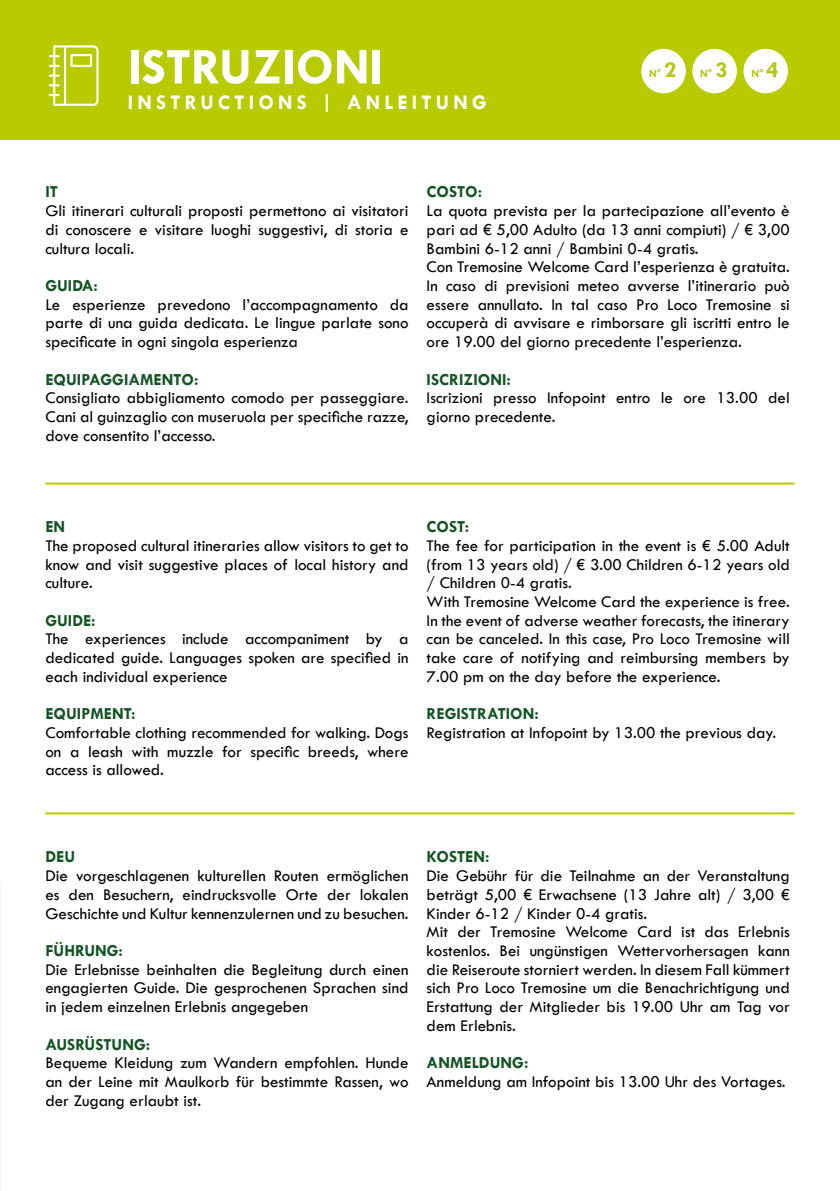
<style>
.page{position:relative;width:840px;height:1191px;background:#fff}
.page>*{position:absolute;margin:0;border:0;box-sizing:border-box;transform-origin:0 0}
.t1{font:700 51.8px "Tw Cen";color:#fff}
.t2{font:700 21px "Tw Cen";letter-spacing:.2em;color:#fff}
.t3{font:17px/18.8px "Tw Cen";color:#000;text-align:justify}
.t4{font:700 17px "Tw Cen";color:#145424}
.t5{font:700 11.2px "Tw Cen";color:#b5c712}
.s1{font-size:23.2px}
</style>
<div class="page">
<div style="left:0;top:0;width:839px;height:139px;background:#b8ca00"></div>
<hr style="left:45px;top:482px;width:749px;height:2px;background:#b8ca00">
<hr style="left:45px;top:812px;width:749px;height:2px;background:#b8ca00">
<svg style="left:49px;top:45px;width:49px;height:61px"></svg>
<div style="left:641px;top:49px;width:44px;height:44px;background:#fff;border-radius:50%"></div>
<div style="left:692px;top:49px;width:44px;height:44px;background:#fff;border-radius:50%"></div>
<div style="left:743px;top:49px;width:44px;height:44px;background:#fff;border-radius:50%"></div>
<h1 class="t1" style="left:128px;top:36px;width:257px">ISTRUZIONI</h1>
<p class="t2" style="left:128px;top:89px;width:360px">INSTRUCTIONS | ANLEITUNG</p>
<p class="t5" style="left:648px;top:67px;width:131px">N° <span class="s1">2</span> N° <span class="s1">3</span> N° <span class="s1">4</span></p>
<p class="t4" style="left:45px;top:182px;width:14px">IT</p>
<p class="t3" style="left:45px;top:201px;width:364px">Gli itinerari culturali proposti permettono ai visitatori di conoscere e visitare luoghi suggestivi, di storia e cultura locali.</p>
<p class="t4" style="left:45px;top:275px;width:54px">GUIDA:</p>
<p class="t3" style="left:45px;top:295px;width:364px">Le esperienze prevedono l’accompagnamento da parte di una guida dedicata. Le lingue parlate sono specificate in ogni singola esperienza</p>
<p class="t4" style="left:45px;top:369px;width:154px">EQUIPAGGIAMENTO:</p>
<p class="t3" style="left:45px;top:388px;width:364px">Consigliato abbigliamento comodo per passeggiare.<br>Cani al guinzaglio con museruola per specifiche razze, dove consentito l’accesso.</p>
<p class="t4" style="left:426px;top:182px;width:57px">COSTO:</p>
<p class="t3" style="left:426px;top:201px;width:364px;text-align:left">La quota prevista per la partecipazione all’evento è pari ad € 5,00 Adulto (da 13 anni compiuti) / € 3,00<br>Bambini 6-12 anni / Bambini 0-4 gratis.<br>Con Tremosine Welcome Card l’esperienza è gratuita.<br>In caso di previsioni meteo avverse l’itinerario può essere annullato. In tal caso Pro Loco Tremosine si occuperà di avvisare e rimborsare gli iscritti entro le ore 19.00 del giorno precedente l’esperienza.</p>
<p class="t4" style="left:426px;top:369px;width:86px">ISCRIZIONI:</p>
<p class="t3" style="left:426px;top:388px;width:364px">Iscrizioni presso Infopoint entro le ore 13.00 del giorno precedente.</p>
<p class="t4" style="left:45px;top:516px;width:21px">EN</p>
<p class="t3" style="left:45px;top:536px;width:364px">The proposed cultural itineraries allow visitors to get to know and visit suggestive places of local history and culture.</p>
<p class="t4" style="left:45px;top:610px;width:52px">GUIDE:</p>
<p class="t3" style="left:45px;top:629px;width:364px">The experiences include accompaniment by a dedicated guide. Languages spoken are specified in each individual experience</p>
<p class="t4" style="left:45px;top:703px;width:92px">EQUIPMENT:</p>
<p class="t3" style="left:45px;top:723px;width:364px">Comfortable clothing recommended for walking. Dogs on a leash with muzzle for specific breeds, where access is allowed.</p>
<p class="t4" style="left:426px;top:516px;width:44px">COST:</p>
<p class="t3" style="left:426px;top:536px;width:364px;text-align:left">The fee for participation in the event is € 5.00 Adult (from 13 years old) / € 3.00 Children 6-12 years old / Children 0-4 gratis.<br>With Tremosine Welcome Card the experience is free.<br>In the event of adverse weather forecasts, the itinerary can be canceled. In this case, Pro Loco Tremosine will take care of notifying and reimbursing members by 7.00 pm on the day before the experience.</p>
<p class="t4" style="left:426px;top:703px;width:114px">REGISTRATION:</p>
<p class="t3" style="left:426px;top:723px;width:351px">Registration at Infopoint by 13.00 the previous day.</p>
<p class="t4" style="left:45px;top:847px;width:31px">DEU</p>
<p class="t3" style="left:45px;top:866px;width:364px">Die vorgeschlagenen kulturellen Routen ermöglichen es den Besuchern, eindrucksvolle Orte der lokalen Geschichte und Kultur kennenzulernen und zu besuchen.</p>
<p class="t4" style="left:45px;top:940px;width:79px">FÜHRUNG:</p>
<p class="t3" style="left:45px;top:960px;width:364px">Die Erlebnisse beinhalten die Begleitung durch einen engagierten Guide. Die gesprochenen Sprachen sind in jedem einzelnen Erlebnis angegeben</p>
<p class="t4" style="left:45px;top:1034px;width:106px">AUSRÜSTUNG:</p>
<p class="t3" style="left:45px;top:1053px;width:364px">Bequeme Kleidung zum Wandern empfohlen. Hunde an der Leine mit Maulkorb für bestimmte Rassen, wo der Zugang erlaubt ist.</p>
<p class="t4" style="left:426px;top:847px;width:64px">KOSTEN:</p>
<p class="t3" style="left:426px;top:866px;width:364px;text-align:left">Die Gebühr für die Teilnahme an der Veranstaltung beträgt 5,00 € Erwachsene (13 Jahre alt) / 3,00 € Kinder 6-12 / Kinder 0-4 gratis.<br>Mit der Tremosine Welcome Card ist das Erlebnis kostenlos. Bei ungünstigen Wettervorhersagen kann die Reiseroute storniert werden. In diesem Fall kümmert sich Pro Loco Tremosine um die Benachrichtigung und Erstattung der Mitglieder bis 19.00 Uhr am Tag vor dem Erlebnis.</p>
<p class="t4" style="left:426px;top:1052px;width:103px">ANMELDUNG:</p>
<p class="t3" style="left:426px;top:1072px;width:360px">Anmeldung am Infopoint bis 13.00 Uhr des Vortages.</p>
</div>
